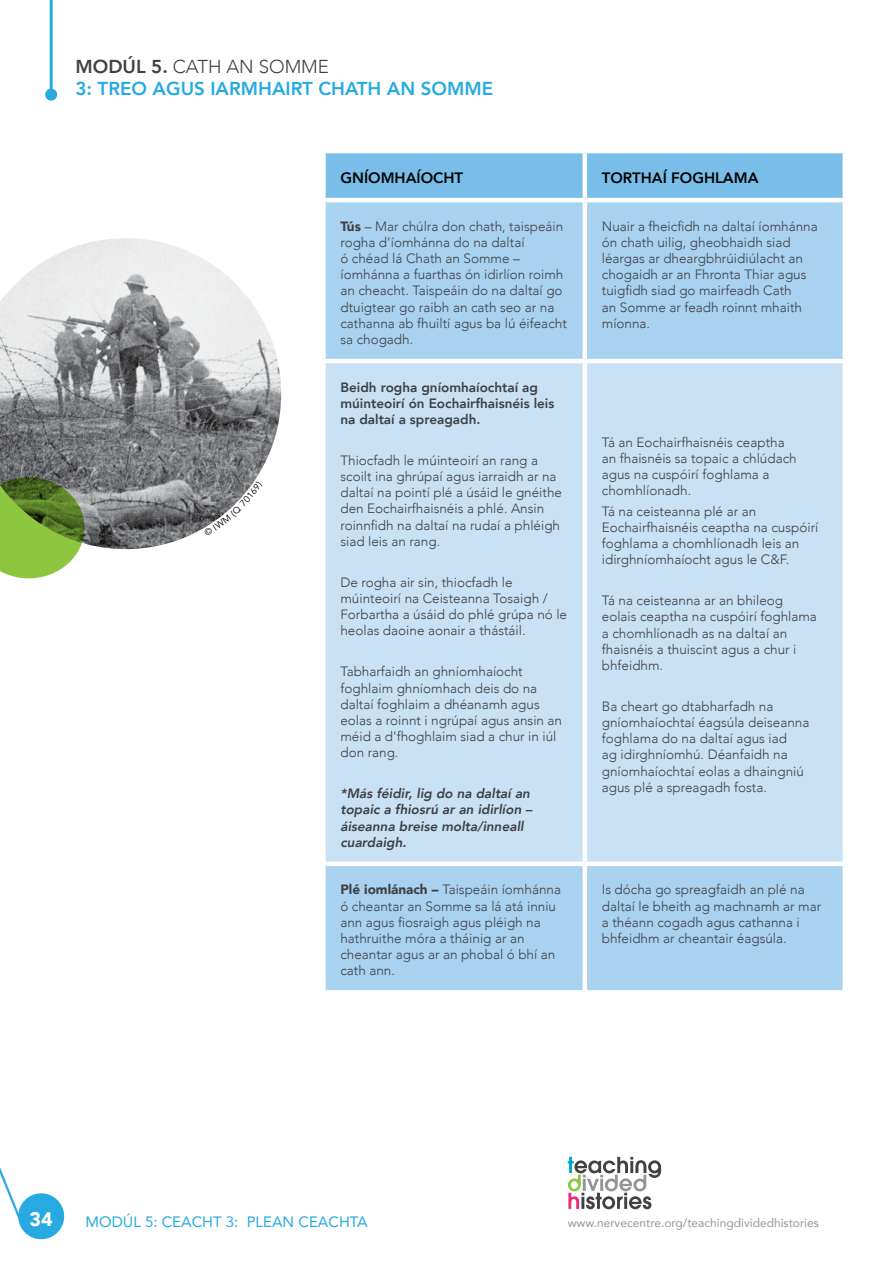
<style>
.page{position:relative;width:893px;height:1263px;background:#fff}
.page>*{position:absolute;margin:0;border:0;box-sizing:border-box;transform-origin:0 0}
.t1{font:900 19.5px "Avenir";color:#fff}
.t2{font:800 18.75px/22.5px "Avenir";color:#27aae1}
.t3{font:15px "Avenir";color:#27aae1}
.t4{font:800 15px "Avenir";color:#000}
.t5{font:300 13.5px/16.2px "Avenir";color:#414042}
.t6{font:italic 800 13.5px/16.2px "Avenir";color:#414042}
.t7{font:800 13.5px/16.2px "Avenir";color:#414042}
.t8{font:12px "Avenir";color:#939598}
.s1{color:#414042}
.s2{font-weight:300;color:#414042}
.s3{font-weight:900}
</style>
<div class="page">
<svg style="left:0;top:1167px;width:65px;height:73px"></svg>
<hr style="left:50px;top:0;width:3px;height:95px;background:#27aae1">
<div style="left:45px;top:89px;width:12px;height:12px;background:#27aae1;border-radius:50%"></div>
<svg style="left:568px;top:1157px;width:93px;height:52px"></svg>
<div style="left:326px;top:153px;width:516px;height:45px;background:#78bee9"></div>
<div style="left:326px;top:202px;width:516px;height:788px;background:#a9d2f0"></div>
<div style="left:326px;top:363px;width:516px;height:498px;background:#c8e1f5"></div>
<hr style="left:583px;top:153px;width:4px;height:45px;background:#fff">
<hr style="left:583px;top:202px;width:4px;height:157px;background:#fff">
<hr style="left:321px;top:359px;width:264px;height:4px;background:#fff">
<div style="left:321px;top:861px;width:264px;height:5px;background:#fff"></div>
<hr style="left:585px;top:359px;width:262px;height:4px;background:#fff">
<hr style="left:583px;top:363px;width:4px;height:498px;background:#fff">
<div style="left:585px;top:861px;width:262px;height:5px;background:#fff"></div>
<hr style="left:583px;top:866px;width:4px;height:124px;background:#fff">
<img style="left:0;top:238px;width:281px;height:311px">
<svg style="left:0;top:477px;width:85px;height:101px;background:#7da449"></svg>
<svg style="left:204px;top:481px;width:59px;height:55px"></svg>
<h2 class="t2" style="left:75px;top:55px;width:419px"><span class="s1">MODÚL 5.</span> <span class="s2">CATH AN SOMME<br></span>3: TREO AGUS IARMHAIRT CHATH AN SOMME</h2>
<p class="t4" style="left:340px;top:166px;width:124px">GNÍOMHAÍOCHT</p>
<p class="t4" style="left:602px;top:166px;width:158px">TORTHAÍ FOGHLAMA</p>
<p class="t5" style="left:340px;top:218px;width:228px"><span class="s3">Tús</span> – Mar chúlra don chath, taispeáin rogha d’íomhánna do na daltaí<br>ó chéad lá Chath an Somme – íomhánna a fuarthas ón idirlíon roimh an cheacht. Taispeáin do na daltaí go dtuigtear go raibh an cath seo ar na cathanna ab fhuiltí agus ba lú éifeacht sa chogadh.</p>
<p class="t5" style="left:602px;top:218px;width:217px">Nuair a fheicfidh na daltaí íomhánna ón chath uilig, gheobhaidh siad léargas ar dheargbhrúidiúlacht an chogaidh ar an Fhronta Thiar agus tuigfidh siad go mairfeadh Cath<br>an Somme ar feadh roinnt mhaith míonna.</p>
<p class="t7" style="left:340px;top:379px;width:216px">Beidh rogha gníomhaíochtaí ag múinteoirí ón Eochairfhaisnéis leis na daltaí a spreagadh.</p>
<p class="t5" style="left:340px;top:452px;width:223px">Thiocfadh le múinteoirí an rang a scoilt ina ghrúpaí agus iarraidh ar na daltaí na pointí plé a úsáid le gnéithe den Eochairfhaisnéis a phlé. Ansin roinnfidh na daltaí na rudaí a phléigh siad leis an rang.</p>
<p class="t5" style="left:340px;top:574px;width:228px">De rogha air sin, thiocfadh le múinteoirí na Ceisteanna Tosaigh / Forbartha a úsáid do phlé grúpa nó le heolas daoine aonair a thástáil.</p>
<p class="t5" style="left:340px;top:663px;width:223px">Tabharfaidh an ghníomhaíocht foghlaim ghníomhach deis do na daltaí foghlaim a dhéanamh agus eolas a roinnt i ngrúpaí agus ansin an méid a d'fhoghlaim siad a chur in iúl don rang.</p>
<p class="t6" style="left:340px;top:785px;width:193px">*Más féidir, lig do na daltaí an topaic a fhiosrú ar an idirlíon – áiseanna breise molta/inneall cuardaigh.</p>
<p class="t5" style="left:602px;top:434px;width:196px">Tá an Eochairfhaisnéis ceaptha an fhaisnéis sa topaic a chlúdach agus na cuspóirí foghlama a chomhlíonadh.</p>
<p class="t5" style="left:602px;top:503px;width:218px">Tá na ceisteanna plé ar an<br>Eochairfhaisnéis ceaptha na cuspóirí foghlama a chomhlíonadh leis an idirghníomhaíocht agus le C&amp;F.</p>
<p class="t5" style="left:602px;top:592px;width:217px">Tá na ceisteanna ar an bhileog eolais ceaptha na cuspóirí foghlama a chomhlíonadh as na daltaí an fhaisnéis a thuiscint agus a chur i bhfeidhm.</p>
<p class="t5" style="left:602px;top:698px;width:209px">Ba cheart go dtabharfadh na gníomhaíochtaí éagsúla deiseanna foghlama do na daltaí agus iad<br>ag idirghníomhú. Déanfaidh na gníomhaíochtaí eolas a dhaingniú agus plé a spreagadh fosta.</p>
<p class="t5" style="left:340px;top:882px;width:222px"><span class="s3">Plé iomlánach –</span> Taispeáin íomhánna ó cheantar an Somme sa lá atá inniu ann agus fiosraigh agus pléigh na hathruithe móra a tháinig ar an cheantar agus ar an phobal ó bhí an cath ann.</p>
<p class="t5" style="left:602px;top:882px;width:221px">Is dócha go spreagfaidh an plé na daltaí le bheith ag machnamh ar mar a théann cogadh agus cathanna i bhfeidhm ar cheantair éagsúla.</p>
<h1 class="t1" style="left:30px;top:1202px;width:25px">34</h1>
<p class="t3" style="left:86px;top:1210px;width:284px">MODÚL 5: CEACHT 3: PLEAN CEACHTA</p>
<p class="t8" style="left:568px;top:1213px;width:253px">www.nervecentre.org/teachingdividedhistories</p>
</div>
